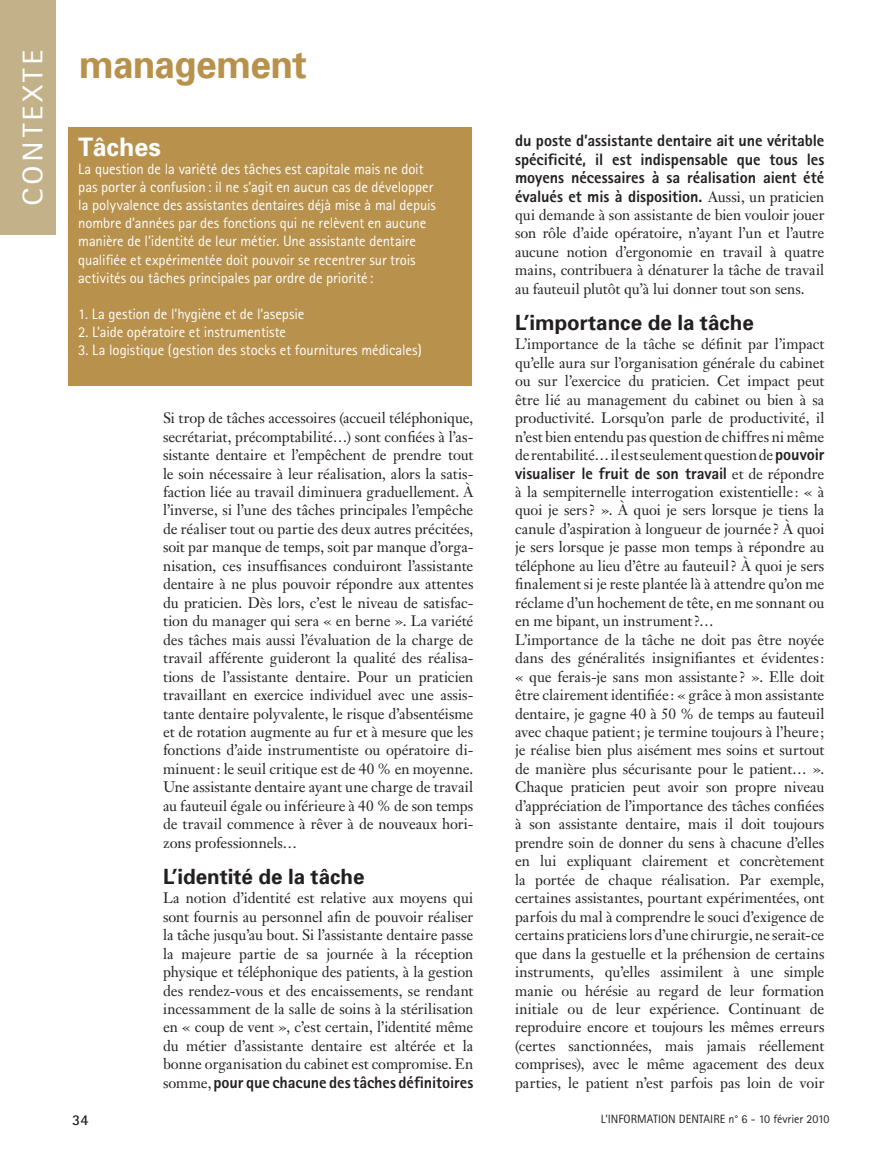
<style>
.page{position:relative;width:893px;height:1149px;background:#fff}
.page>*{position:absolute;margin:0;border:0;box-sizing:border-box;transform-origin:0 0}
.t1{font:700 39px "Univers";letter-spacing:-.02em;color:#b8924d;scale:.95 1}
.t2{font:28.5px "Rotis Sans Serif";letter-spacing:.1em;color:#fff;scale:1.16 1}
.gros_inter{font:700 25.5px "Univers";color:#fff}
.Inter_couleur{font:700 21px "Univers";color:#231f20}
.Texte_courant{font:800 16.5px/18.5px "Rotis Sans Serif";letter-spacing:-.005em;color:#231f20;text-align:justify}
.Texte_courant-2{font:15px/18.5px "Janson Text";letter-spacing:-.005em;color:#231f20;text-align:justify}
._1er_paragraphe{font:15px/18.5px "Janson Text";letter-spacing:-.005em;color:#231f20;text-align:justify}
.Texte_petit_couleur{font:15px/18px "Rotis Sans Serif";letter-spacing:-.005em;color:#fff}
.t3{font:700 15px "Rotis Sans Serif";color:#231f20}
.t4{font:12px "Rotis Sans Serif";color:#231f20}
.s1{font-family:"Janson Text";font-weight:400;font-size:15px}
.s2{font-family:"Rotis Sans Serif";font-weight:800;font-size:16.5px}
</style>
<div class="page">
<div style="left:0;top:0;width:55px;height:234px;background:#c3b289"></div>
<div style="left:68px;top:128px;width:404px;height:258px;background:#b8924d"></div>
<p class="t2" style="left:16px;top:205px;width:136px;rotate:-90deg">CONTEXTE</p>
<p class="t1" style="left:79px;top:40px;width:241px">management</p>
<p class="gros_inter" style="left:78px;top:132px;width:84px">Tâches</p>
<p class="Texte_petit_couleur" style="left:78px;top:160px;width:359px">La question de la variété des tâches est capitale mais ne doit pas porter à confusion: il ne s’agit en aucun cas de développer la polyvalence des assistantes dentaires déjà mise à mal depuis nombre d’années par des fonctions qui ne relèvent en aucune manière de l’identité de leur métier. Une assistante dentaire qualifiée et expérimentée doit pouvoir se recentrer sur trois activités ou tâches principales par ordre de priorité :</p>
<p class="Texte_petit_couleur" style="left:78px;top:304px;width:227px">1. La gestion de l’hygiène et de l’asepsie</p>
<p class="Texte_petit_couleur" style="left:78px;top:322px;width:209px">2. L’aide opératoire et instrumentiste</p>
<p class="Texte_petit_couleur" style="left:78px;top:340px;width:345px">3. La logistique (gestion des stocks et fournitures médicales)</p>
<p class="_1er_paragraphe" style="left:163px;top:408px;width:312px">Si trop de tâches accessoires (accueil téléphonique, secrétariat, précomptabilité…) sont confiées à l’as&shy;sistante dentaire et l’empêchent de prendre tout le soin nécessaire à leur réalisation, alors la satis&shy;faction liée au travail diminuera graduellement. À l’inverse, si l’une des tâches principales l’empêche de réaliser tout ou partie des deux autres précitées, soit par manque de temps, soit par manque d’orga&shy;nisation, ces insuffisances conduiront l’assistante dentaire à ne plus pouvoir répondre aux attentes du praticien. Dès lors, c’est le niveau de satisfac&shy;tion du manager qui sera « en berne ». La variété des tâches mais aussi l’évaluation de la charge de travail afférente guideront la qualité des réalisa&shy;tions de l’assistante dentaire. Pour un praticien travaillant en exercice individuel avec une assis&shy;tante dentaire polyvalente, le risque d’absentéisme et de rotation augmente au fur et à mesure que les fonctions d’aide instrumentiste ou opératoire di&shy;minuent: le seuil critique est de 40 % en moyenne.<br>Une assistante dentaire ayant une charge de travail au fauteuil égale ou inférieure à 40 % de son temps de travail commence à rêver à de nouveaux hori&shy;zons professionnels…</p>
<p class="Inter_couleur" style="left:163px;top:863px;width:203px">L’identité de la tâche</p>
<p class="Texte_courant-2" style="left:163px;top:888px;width:312px">La notion d’identité est relative aux moyens qui sont fournis au personnel afin de pouvoir réaliser la tâche jusqu’au bout. Si l’assistante dentaire passe la majeure partie de sa journée à la réception physique et téléphonique des patients, à la gestion des rendez-vous et des encaissements, se rendant incessamment de la salle de soins à la stérilisation en « coup de vent », c’est certain, l’identité même du métier d’assistante dentaire est altérée et la bonne organisation du cabinet est compromise. En</p>
<p class="Texte_courant" style="left:163px;top:1072px;width:312px"><span class="s1">somme,</span> pour que chacune des tâches définitoires</p>
<p class="Texte_courant" style="left:515px;top:131px;width:311px">du poste d’assistante dentaire ait une véritable spécificité, il est indispensable que tous les moyens nécessaires à sa réalisation aient été évalués et mis à disposition. <span class="s1">Aussi, un praticien</span></p>
<p class="Texte_courant-2" style="left:515px;top:205px;width:311px">qui demande à son assistante de bien vouloir jouer son rôle d’aide opératoire, n’ayant l’un et l’autre aucune notion d’ergonomie en travail à quatre mains, contribuera à dénaturer la tâche de travail au fauteuil plutôt qu’à lui donner tout son sens.</p>
<p class="Inter_couleur" style="left:515px;top:310px;width:240px">L’importance de la tâche</p>
<p class="Texte_courant-2" style="left:515px;top:334px;width:311px">L’importance de la tâche se définit par l’impact qu’elle aura sur l’organisation générale du cabinet ou sur l’exercice du praticien. Cet impact peut être lié au management du cabinet ou bien à sa productivité. Lorsqu’on parle de productivité, il n’est bien entendu pas question de chiffres ni même de rentabilité… il est seulement question de <span class="s2">pouvoir</span></p>
<p class="Texte_courant" style="left:515px;top:463px;width:311px">visualiser le fruit de son travail <span class="s1">et de répondre</span></p>
<p class="Texte_courant-2" style="left:515px;top:482px;width:311px">à la sempiternelle interrogation existentielle : « à quoi je sers ? ». À quoi je sers lorsque je tiens la canule d’aspiration à longueur de journée ? à quoi je sers lorsque je passe mon temps à répondre au téléphone au lieu d’être au fauteuil ? à quoi je sers finalement si je reste plantée là à attendre qu’on me réclame d’un hochement de tête, en me sonnant ou en me bipant, un instrument ?…</p>
<p class="Texte_courant-2" style="left:515px;top:630px;width:311px">L’importance de la tâche ne doit pas être noyée dans des généralités insignifiantes et évidentes: « que ferais-je sans mon assistante ? ». Elle doit être clairement identifiée : « grâce à mon assistante dentaire, je gagne 40 à 50 % de temps au fauteuil avec chaque patient; je termine toujours à l’heure ; je réalise bien plus aisément mes soins et surtout de manière plus sécurisante pour le patient… ».<br>Chaque praticien peut avoir son propre niveau d’appréciation de l’importance des tâches confiées à son assistante dentaire, mais il doit toujours prendre soin de donner du sens à chacune d’elles en lui expliquant clairement et concrètement la portée de chaque réalisation. Par exemple, certaines assistantes, pourtant expérimentées, ont parfois du mal à comprendre le souci d’exigence de certains praticiens lors d’une chirurgie, ne serait-ce que dans la gestuelle et la préhension de certains instruments, qu’elles assimilent à une simple manie ou hérésie au regard de leur formation initiale ou de leur expérience. Continuant de reproduire encore et toujours les mêmes erreurs (certes sanctionnées, mais jamais réellement comprises), avec le même agacement des deux parties, le patient n’est parfois pas loin de voir</p>
<p class="t3" style="left:72px;top:1110px;width:18px">34</p>
<p class="t4" style="left:601px;top:1111px;width:230px">L’INFORMATION DENTAIRE n° 6 - 10 février 2010</p>
</div>
